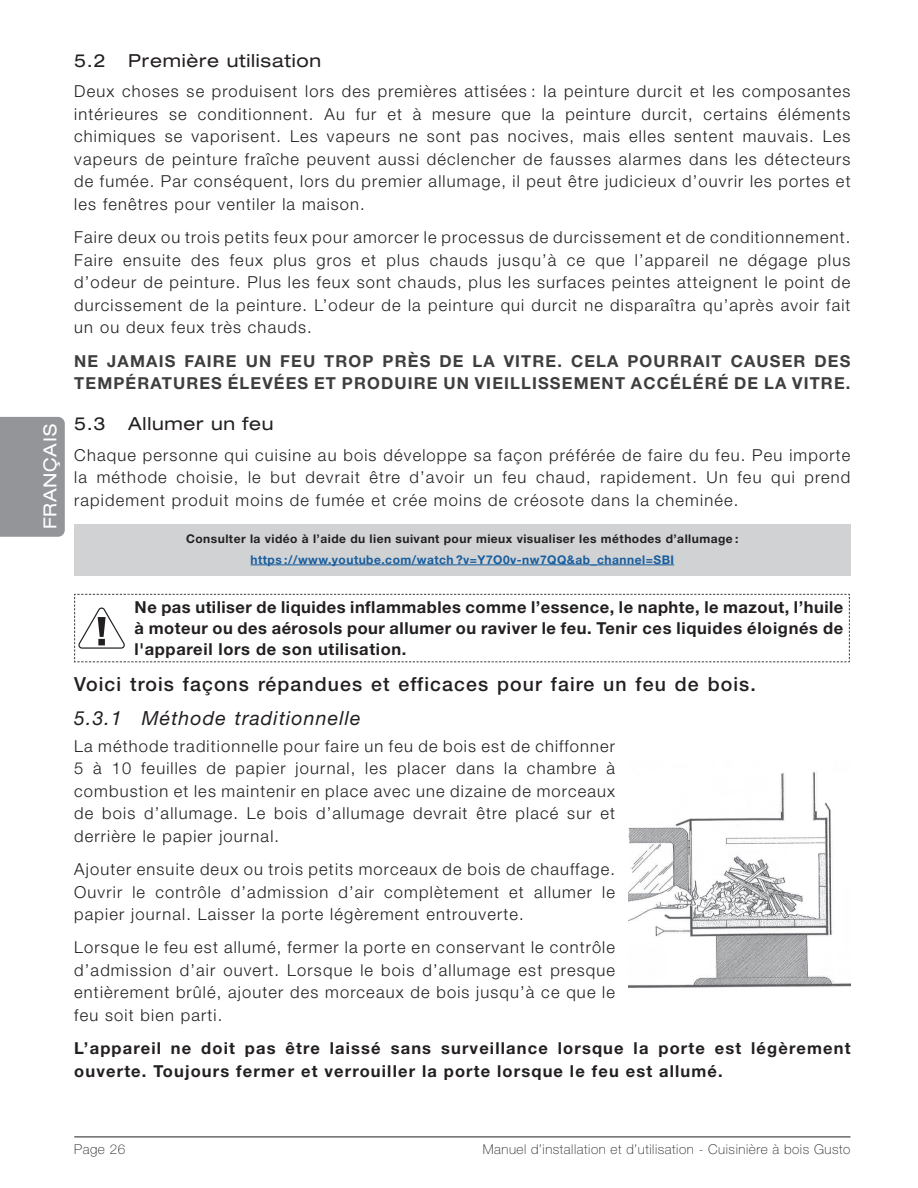
<style>
.page{position:relative;width:918px;height:1188px;background:#fff}
.page>*{position:absolute;margin:0;border:0;box-sizing:border-box;transform-origin:0 0}
.Standard_Gras{font:500 19.5px "Helvetica Neue LT Std";letter-spacing:.055em;color:#231f20}
.t1{font:italic 19.5px "Helvetica Neue LT Std";letter-spacing:.055em;color:#231f20}
.t2{font:expanded 18px "Helvetica Neue LT Std";letter-spacing:.04em;color:#231f20}
.t3{font:expanded 18px "Helvetica Neue LT Std";letter-spacing:.04em;color:#fff}
.Standard_Espacé{font:300 16.5px/22.5px "Helvetica Neue LT Std";letter-spacing:.07em;color:#231f20;text-align:justify}
.Standard_Espacé-2{font:700 16.5px/21px "Helvetica Neue LT Std";letter-spacing:.07em;color:#231f20;text-align:justify}
.Standard_Espacé-3{font:700 16.5px/22.5px "Helvetica Neue LT Std";letter-spacing:.07em;color:#3e3e3f}
.t4{font:100 13.5px "Helvetica Neue LT Std";letter-spacing:.04em;color:#231f20}
.t5{font:700 12px/21px "Helvetica Neue LT Std";letter-spacing:.04em;color:#231f20;text-align:center}
.s1{color:#175d9e}
</style>
<div class="page">
<hr style="left:74px;top:1137px;width:776px;height:1px;background:#231f20">
<div style="left:0;top:417px;width:65px;height:120px;background:#939598"></div>
<div style="left:74px;top:524px;width:776px;height:52px;background:#d1d2d4"></div>
<hr style="left:251px;top:565px;width:423px;height:1px;background:#175d9e">
<svg style="left:74px;top:594px;width:776px;height:69px"></svg>
<img style="left:629px;top:772px;width:221px;height:216px">
<p class="t3" style="left:39px;top:529px;width:106px;rotate:-90deg">FRANÇAIS</p>
<p class="t2" style="left:74px;top:50px;width:33px">5.2</p>
<p class="t2" style="left:128px;top:50px;width:194px">Première utilisation</p>
<p class="Standard_Espacé" style="left:74px;top:80px;width:778px">Deux choses se produisent lors des premières attisées : la peinture durcit et les composantes intérieures se conditionnent. Au fur et à mesure que la peinture durcit, certains éléments chimiques se vaporisent. Les vapeurs ne sont pas nocives, mais elles sentent mauvais. Les vapeurs de peinture fraîche peuvent aussi déclencher de fausses alarmes dans les détecteurs de fumée. Par conséquent, lors du premier allumage, il peut être judicieux d’ouvrir les portes et les fenêtres pour ventiler la maison.</p>
<p class="Standard_Espacé" style="left:74px;top:226px;width:778px">Faire deux ou trois petits feux pour amorcer le processus de durcissement et de conditionnement.<br>Faire ensuite des feux plus gros et plus chauds jusqu’à ce que l’appareil ne dégage plus d’odeur de peinture. Plus les feux sont chauds, plus les surfaces peintes atteignent le point de durcissement de la peinture. L’odeur de la peinture qui durcit ne disparaîtra qu’après avoir fait un ou deux feux très chauds.</p>
<p class="Standard_Espacé-3" style="left:74px;top:349px;width:778px">NE JAMAIS FAIRE UN FEU TROP PRÈS DE LA VITRE. CELA POURRAIT CAUSER DES<br>TEMPÉRATURES ÉLEVÉES ET PRODUIRE UN VIEILLISSEMENT ACCÉLÉRÉ DE LA VITRE.</p>
<p class="t2" style="left:74px;top:413px;width:33px">5.3</p>
<p class="t2" style="left:128px;top:413px;width:147px">Allumer un feu</p>
<p class="Standard_Espacé" style="left:74px;top:443px;width:778px">Chaque personne qui cuisine au bois développe sa façon préférée de faire du feu. Peu importe la méthode choisie, le but devrait être d’avoir un feu chaud, rapidement. Un feu qui prend rapidement produit moins de fumée et crée moins de créosote dans la cheminée.</p>
<p class="t5" style="left:186px;top:528px;width:554px">Consulter la vidéo à l’aide du lien suivant pour mieux visualiser les méthodes d’allumage : <span class="s1">https ://www.youtube.com/watch ?v=Y7O0v-nw7QQ&amp;ab_channel=SBI</span></p>
<p class="Standard_Espacé-2" style="left:135px;top:596px;width:710px">Ne pas utiliser de liquides inflammables comme l’essence, le naphte, le mazout, l’huile à moteur ou des aérosols pour allumer ou raviver le feu. Tenir ces liquides éloignés de l'appareil lors de son utilisation.</p>
<p class="Standard_Gras" style="left:74px;top:672px;width:683px">Voici trois façons répandues et efficaces pour faire un feu de bois.</p>
<p class="t1" style="left:74px;top:707px;width:288px">5.3.1 Méthode traditionnelle</p>
<p class="Standard_Espacé" style="left:74px;top:734px;width:542px">La méthode traditionnelle pour faire un feu de bois est de chiffonner 5 à 10 feuilles de papier journal, les placer dans la chambre à combustion et les maintenir en place avec une dizaine de morceaux de bois d’allumage. Le bois d’allumage devrait être placé sur et derrière le papier journal.</p>
<p class="Standard_Espacé" style="left:74px;top:858px;width:542px">Ajouter ensuite deux ou trois petits morceaux de bois de chauffage.<br>Ouvrir le contrôle d’admission d’air complètement et allumer le papier journal. Laisser la porte légèrement entrouverte.</p>
<p class="Standard_Espacé" style="left:74px;top:936px;width:542px">Lorsque le feu est allumé, fermer la porte en conservant le contrôle d’admission d’air ouvert. Lorsque le bois d’allumage est presque entièrement brûlé, ajouter des morceaux de bois jusqu’à ce que le feu soit bien parti.</p>
<p class="Standard_Espacé-2" style="left:74px;top:1037px;width:778px;line-height:22.5px">L’appareil ne doit pas être laissé sans surveillance lorsque la porte est légèrement ouverte. Toujours fermer et verrouiller la porte lorsque le feu est allumé.</p>
<p class="t4" style="left:74px;top:1142px;width:52px">Page 26</p>
<p class="t4" style="left:483px;top:1142px;width:369px">Manuel d’installation et d’utilisation - Cuisinière à bois Gusto</p>
</div>
